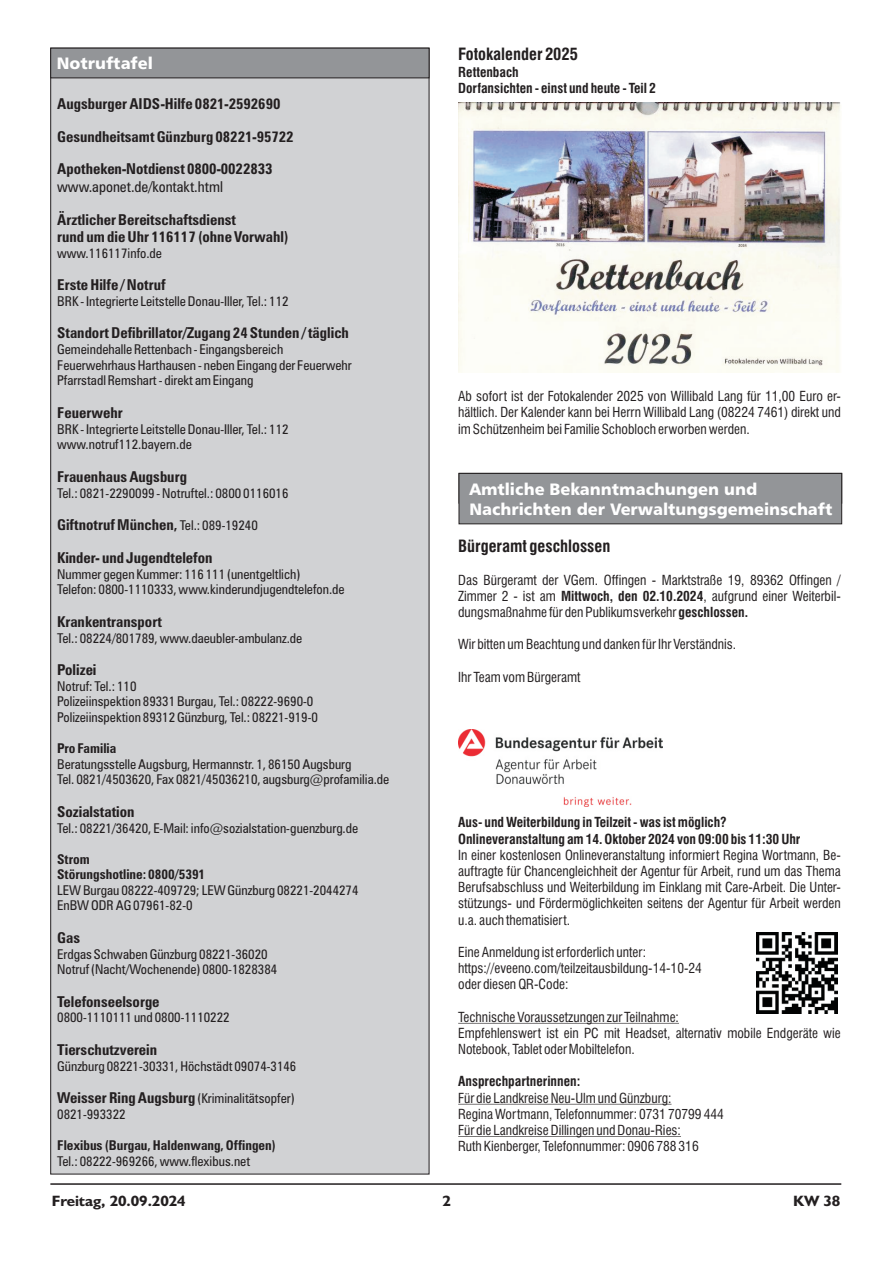
<style>
.page{position:relative;width:893px;height:1263px;background:#fff}
.page>*{position:absolute;margin:0;border:0;box-sizing:border-box;transform-origin:0 0}
.t1{font:16.5px/20.2px "Humanist 777 BT Black B";color:#fff}
.t2{font:700 condensed 16.5px "Swiss 721 BT";color:#231f20}
.t3{font:700 condensed 15px/32.8px "Zurich BT";color:#231f20}
.t4{font:condensed 15px "Zurich BT";color:#231f20}
.t5{font:700 15px "Humanist 521 BT";letter-spacing:-.005em;color:#231f20;scale:1.04 1}
.t6{font:condensed 13.5px/16.2px "Swiss 721 BT";color:#231f20;text-align:justify}
.t7{font:condensed 13.5px/15.6px "Zurich BT";color:#231f20}
.t8{font:700 condensed 13.5px/16.2px "Swiss 721 BT";color:#231f20}
.t9{font:700 condensed 13.5px/15.6px "Zurich BT";color:#231f20}
.s1{font-weight:400;font-size:13.5px}
.s2{font-weight:700;font-size:15px}
.s3{font-weight:700}
</style>
<div class="page">
<hr style="left:458px;top:1023px;width:221px;height:1px;background:#231f20">
<hr style="left:458px;top:1104px;width:213px;height:1px;background:#231f20">
<hr style="left:458px;top:1136px;width:223px;height:1px;background:#231f20">
<div style="left:50px;top:78px;width:379px;height:1096px;background:#d1d2d4"></div>
<hr style="left:50px;top:1183px;width:791px;height:2px;background:#231f20">
<svg style="left:50px;top:48px;width:379px;height:30px"></svg>
<img style="left:459px;top:102px;width:381px;height:271px">
<div style="left:458px;top:473px;width:384px;height:52px;background:#939598"></div>
<img style="left:458px;top:729px;width:205px;height:78px">
<img style="left:757px;top:933px;width:80px;height:80px">
<p class="t1" style="left:57px;top:55px;width:97px">Notruftafel</p>
<p class="t3" style="left:57px;top:89px;width:238px">Augsburger AIDS-Hilfe 0821-2592690<br>Gesundheitsamt Günzburg 08221-95722<br>Apotheken-Notdienst 0800-0022833</p>
<p class="t4" style="left:57px;top:180px;width:167px">www.aponet.de/kontakt.html</p>
<p class="t3" style="left:57px;top:212px;width:233px;line-height:17.2px">Ärztlicher Bereitschaftsdienst<br>rund um die Uhr 116117 (ohne Vorwahl)</p>
<p class="t7" style="left:57px;top:246px;width:106px">www.116117info.de</p>
<p class="t3" style="left:57px;top:270px;width:110px">Erste Hilfe / Notruf</p>
<p class="t7" style="left:57px;top:295px;width:233px">BRK - Integrierte Leitstelle Donau-Iller, Tel.: 112</p>
<p class="t3" style="left:57px;top:318px;width:293px">Standort Defibrillator/Zugang 24 Stunden / täglich</p>
<p class="t7" style="left:57px;top:343px;width:296px">Gemeindehalle Rettenbach - Eingangsbereich<br>Feuerwehrhaus Harthausen - neben Eingang der Feuerwehr<br>Pfarrstadl Remshart - direkt am Eingang</p>
<p class="t3" style="left:57px;top:397px;width:67px">Feuerwehr</p>
<p class="t7" style="left:57px;top:422px;width:233px">BRK - Integrierte Leitstelle Donau-Iller, Tel.: 112 www.notruf112.bayern.de</p>
<p class="t3" style="left:57px;top:461px;width:131px">Frauenhaus Augsburg</p>
<p class="t7" style="left:57px;top:486px;width:233px">Tel.: 0821-2290099 - Notruftel.: 0800 0116016</p>
<p class="t3" style="left:57px;top:510px;width:202px">Giftnotruf München, <span class="s1">Tel.: 089-19240<br></span>Kinder- und Jugendtelefon</p>
<p class="t7" style="left:57px;top:567px;width:289px">Nummer gegen Kummer: 116 111 (unentgeltlich)<br>Telefon: 0800-1110333, www.kinderundjugendtelefon.de</p>
<p class="t3" style="left:57px;top:606px;width:106px">Krankentransport</p>
<p class="t7" style="left:57px;top:631px;width:247px">Tel.: 08224/801789, www.daeubler-ambulanz.de</p>
<p class="t3" style="left:57px;top:655px;width:41px">Polizei</p>
<p class="t7" style="left:57px;top:680px;width:262px">Notruf: Tel.: 110<br>Polizeiinspektion 89331 Burgau, Tel.: 08222-9690-0<br>Polizeiinspektion 89312 Günzburg, Tel.: 08221-919-0</p>
<p class="t9" style="left:57px;top:742px;width:61px">Pro Familia</p>
<p class="t7" style="left:57px;top:757px;width:334px">Beratungsstelle Augsburg, Hermannstr. 1, 86150 Augsburg<br>Tel. 0821/4503620, Fax 0821/45036210, augsburg@profamilia.de</p>
<p class="t3" style="left:57px;top:796px;width:79px">Sozialstation</p>
<p class="t7" style="left:57px;top:821px;width:302px">Tel.: 08221/36420, E-Mail: info@sozialstation-guenzburg.de</p>
<p class="t9" style="left:57px;top:852px;width:150px">Strom<br>Störungshotline: 0800/5391</p>
<p class="t7" style="left:57px;top:883px;width:303px">LEW Burgau 08222-409729; LEW Günzburg 08221-2044274<br>EnBW ODR AG 07961-82-0</p>
<p class="t3" style="left:57px;top:922px;width:24px">Gas</p>
<p class="t7" style="left:57px;top:947px;width:222px">Erdgas Schwaben Günzburg 08221-36020<br>Notruf (Nacht/Wochenende) 0800-1828384</p>
<p class="t3" style="left:57px;top:986px;width:104px">Telefonseelsorge</p>
<p class="t7" style="left:57px;top:1011px;width:174px">0800-1110111 und 0800-1110222</p>
<p class="t3" style="left:57px;top:1034px;width:102px">Tierschutzverein</p>
<p class="t7" style="left:57px;top:1059px;width:241px">Günzburg 08221-30331, Höchstädt 09074-3146</p>
<p class="t7" style="left:57px;top:1092px;width:239px"><span class="s2">Weisser Ring Augsburg</span> (Kriminalitätsopfer)<br>0821-993322</p>
<p class="t9" style="left:57px;top:1139px;width:220px">Flexibus (Burgau, Haldenwang, Offingen)</p>
<p class="t7" style="left:57px;top:1154px;width:195px">Tel.: 08222-969266, www.flexibus.net</p>
<p class="t2" style="left:458px;top:48px;width:121px">Fotokalender 2025</p>
<p class="t8" style="left:458px;top:66px;width:199px">Rettenbach<br>Dorfansichten - einst und heute - Teil 2</p>
<p class="t6" style="left:458px;top:389px;width:384px">Ab sofort ist der Fotokalender 2025 von Willibald Lang für 11,00 Euro er&shy;hältlich. Der Kalender kann bei Herrn Willibald Lang (08224 7461) direkt und im Schützenheim bei Familie Schobloch erworben werden.</p>
<p class="t1" style="left:469px;top:480px;width:268px">Amtliche BekFür unsere Senioren</p>
<p class="t1" style="left:469px;top:480px;width:365px;text-indent:111px">anntmachungen und<br>Nachrichten der Verwaltungsgemeinschaft</p>
<p class="t2" style="left:458px;top:539px;width:154px">Bürgeramt geschlossen</p>
<p class="t6" style="left:458px;top:573px;width:384px">Das Bürgeramt der VGem. Offingen - Marktstraße 19, 89362 Offingen / Zimmer 2 - ist am <span class="s3">Mittwoch, den 02.10.2024</span>, aufgrund einer Weiterbil&shy;dungsmaßnahme für den Publikumsverkehr <span class="s3">geschlossen.</span></p>
<p class="t6" style="left:458px;top:638px;width:280px">Wir bitten um Beachtung und danken für Ihr Verständnis.</p>
<p class="t6" style="left:458px;top:670px;width:124px">Ihr Team vom Bürgeramt</p>
<p class="t8" style="left:458px;top:816px;width:344px">Aus- und Weiterbildung in Teilzeit - was ist möglich?<br>Onlineveranstaltung am 14. Oktober 2024 von 09:00 bis 11:30 Uhr</p>
<p class="t6" style="left:458px;top:848px;width:384px">In einer kostenlosen Onlineveranstaltung informiert Regina Wortmann, Be&shy;auftragte für Chancengleichheit der Agentur für Arbeit, rund um das Thema Berufsabschluss und Weiterbildung im Einklang mit Care-Arbeit. Die Unter&shy;stützungs- und Fördermöglichkeiten seitens der Agentur für Arbeit werden u.a. auch thematisiert.</p>
<p class="t6" style="left:458px;top:945px;width:245px;text-align:left">Eine Anmeldung ist erforderlich unter: https://eveeno.com/teilzeitausbildung-14-10-24 oder diesen QR-Code:</p>
<p class="t6" style="left:458px;top:1010px;width:384px;text-align:left">Technische Voraussetzungen zur Teilnahme:<br>Empfehlenswert ist ein PC mit Headset, alternativ mobile Endgeräte wie<br>Notebook, Tablet oder Mobiltelefon.</p>
<p class="t8" style="left:458px;top:1075px;width:124px">Ansprechpartnerinnen:</p>
<p class="t6" style="left:458px;top:1091px;width:267px;text-align:left">Für die Landkreise Neu-Ulm und Günzburg:<br>Regina Wortmann, Telefonnummer: 0731 70799 444<br>Für die Landkreise Dillingen und Donau-Ries:<br>Ruth Kienberger, Telefonnummer: 0906 788 316</p>
<p class="t5" style="left:52px;top:1194px;width:130px">Freitag, 20.09.2024</p>
<p class="t5" style="left:442px;top:1194px;width:10px">2</p>
<p class="t5" style="left:793px;top:1194px;width:47px">KW 38</p>
</div>
